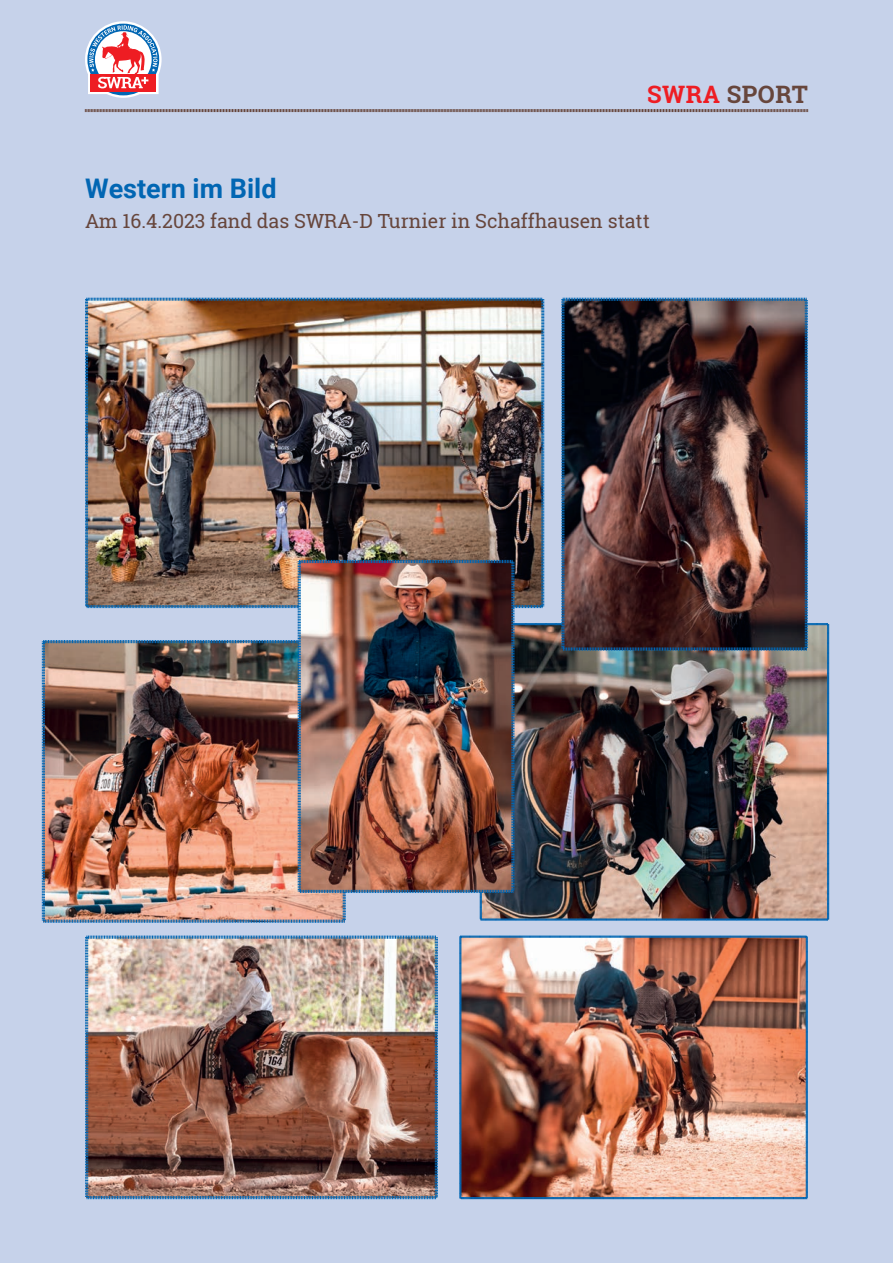
<style>
.page{position:relative;width:893px;height:1263px;background:#c6d2ea}
.page>*{position:absolute;margin:0;border:0;box-sizing:border-box;transform-origin:0 0}
.t1{font:700 27px "Roboto";color:#0166b3}
.t2{font:700 24px "Roboto Slab";letter-spacing:.02em;color:#67463c}
.t3{font:19.5px "Roboto Slab";color:#67463c}
.s1{color:#ee1d23}
</style>
<div class="page">
<img style="left:85px;top:297px;width:460px;height:312px">
<img style="left:459px;top:935px;width:349px;height:264px">
<img style="left:479px;top:623px;width:351px;height:298px">
<img style="left:85px;top:935px;width:353px;height:265px">
<img style="left:41px;top:640px;width:305px;height:283px">
<img style="left:297px;top:559px;width:218px;height:335px">
<img style="left:561px;top:297px;width:247px;height:354px">
<svg style="left:85px;top:109px;width:723px;height:4px"></svg>
<svg style="left:85px;top:21px;width:77px;height:77px"></svg>
<p class="t2" style="left:647px;top:78px;width:162px"><span class="s1">SWRA</span> SPORT</p>
<h1 class="t1" style="left:85px;top:170px;width:193px">Western im Bild</h1>
<p class="t3" style="left:85px;top:208px;width:566px">Am 16.4.2023 fand das SWRA-D Turnier in Schaffhausen statt</p>
</div>
